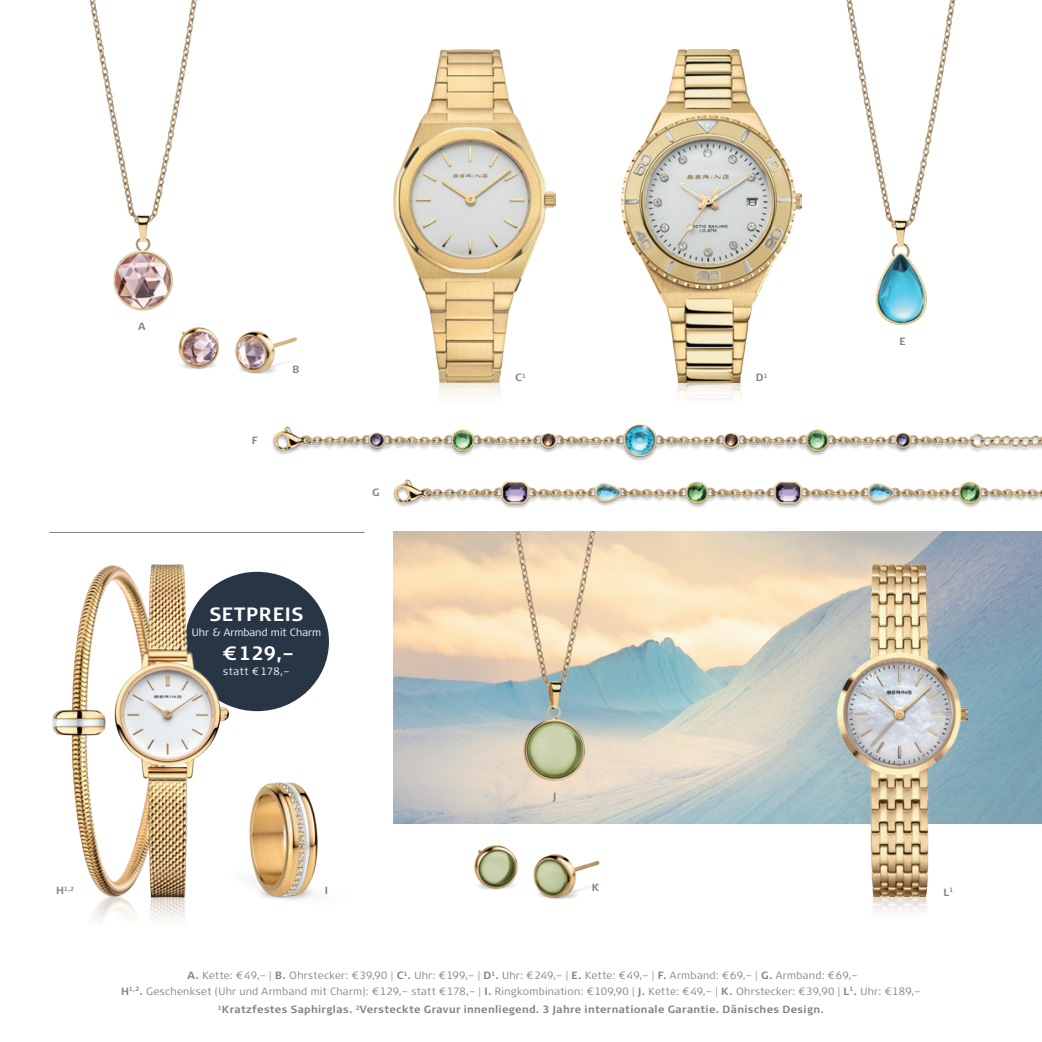
<style>
.page{position:relative;width:1042px;height:1042px;background:#fff}
.page>*{position:absolute;margin:0;border:0;box-sizing:border-box;transform-origin:0 0}
.t1{font:700 19.25px "Signa Pro";letter-spacing:.04em;color:#fff}
.t2{font:300 10.5px/15.8px "Signa Pro";letter-spacing:.025em;color:#808285;text-align:center}
.t3{font:700 10.5px "Signa Pro";letter-spacing:.03em;color:#808285}
.t4{font:300 10.5px "Signa Pro";color:#fff}
.t5{font:300 10.5px "Signa Pro";letter-spacing:.045em;color:#fff}
.t6{font:700 6.12px "Signa Pro";color:#808285}
.s1{font-weight:700}
</style>
<div class="page">
<img style="left:680px;top:557px;width:362px;height:266px">
<hr style="left:50px;top:532px;width:315px;height:1px;background:#808285">
<div style="left:185px;top:572px;width:144px;height:139px;background:#273545;border-radius:50%"></div>
<img style="left:323px;top:557px;width:357px;height:267px">
<img style="left:89px;top:0;width:108px;height:311px">
<img style="left:314px;top:776px;width:43px;height:97px">
<img style="left:621px;top:50px;width:139px;height:330px">
<img style="left:533px;top:854px;width:67px;height:45px">
<img style="left:474px;top:845px;width:44px;height:45px">
<img style="left:394px;top:50px;width:161px;height:330px">
<img style="left:178px;top:327px;width:119px;height:47px">
<img style="left:760px;top:0;width:196px;height:325px">
<img style="left:837px;top:564px;width:131px;height:348px">
<img style="left:49px;top:532px;width:265px;height:390px">
<img style="left:686px;top:141px;width:45px;height:28px">
<img style="left:272px;top:380px;width:634px;height:75px">
<img style="left:356px;top:433px;width:686px;height:124px">
<p class="t3" style="left:138px;top:319px;width:9px">A</p>
<p class="t3" style="left:252px;top:433px;width:7px">F</p>
<p class="t3" style="left:292px;top:362px;width:8px">B</p>
<p class="t1" style="left:209px;top:601px;width:95px">SETPREIS</p>
<p class="t4" style="left:192px;top:625px;width:131px">Uhr &amp; Armband mit Charm</p>
<p class="t1" style="left:223px;top:639px;width:73px">€129,–</p>
<p class="t5" style="left:223px;top:664px;width:68px">statt € 178,–</p>
<p class="t3" style="left:372px;top:485px;width:9px">G</p>
<p class="t6" style="left:64px;top:884px;width:12px">1,2</p>
<p class="t3" style="left:56px;top:883px;width:9px">H</p>
<p class="t3" style="left:325px;top:883px;width:5px">I</p>
<p class="t3" style="left:515px;top:370px;width:12px">C<sup>1</sup></p>
<p class="t3" style="left:756px;top:370px;width:13px">D<sup>1</sup></p>
<p class="t3" style="left:899px;top:334px;width:8px">E</p>
<p class="t3" style="left:553px;top:789px;width:5px">J</p>
<p class="t3" style="left:592px;top:880px;width:9px">K</p>
<p class="t6" style="left:949px;top:886px;width:5px">1</p>
<p class="t3" style="left:943px;top:885px;width:7px">L</p>
<p class="t2" style="left:121px;top:967px;width:801px"><span class="s1">A.</span> Kette: €49,– | <span class="s1">B.</span> Ohrstecker: €39,90 | <span class="s1">C</span><sup>1</sup><span class="s1">.</span> Uhr: €199,– | <span class="s1">D</span><sup>1</sup><span class="s1">.</span> Uhr: €249,– | <span class="s1">E.</span> Kette: €49,– | <span class="s1">F.</span> Armband: €69,– | <span class="s1">G.</span> Armband: €69,–<br><span class="s1">H</span><sup>1,2</sup><span class="s1">.</span> Geschenkset (Uhr und Armband mit Charm): €129,– statt €178,– | <span class="s1">I.</span> Ringkombination: €109,90 | <span class="s1">J.</span> Kette: €49,– | <span class="s1">K.</span> Ohrstecker: €39,90 | <span class="s1">L</span><sup>1</sup><span class="s1">.</span> Uhr: €189,–</p>
<p class="t3" style="left:218px;top:1002px;width:607px"><sup>1</sup>Kratzfestes Saphirglas. <sup>2</sup>Versteckte Gravur innenliegend. 3 Jahre internationale Garantie. Dänisches Design.</p>
</div>
